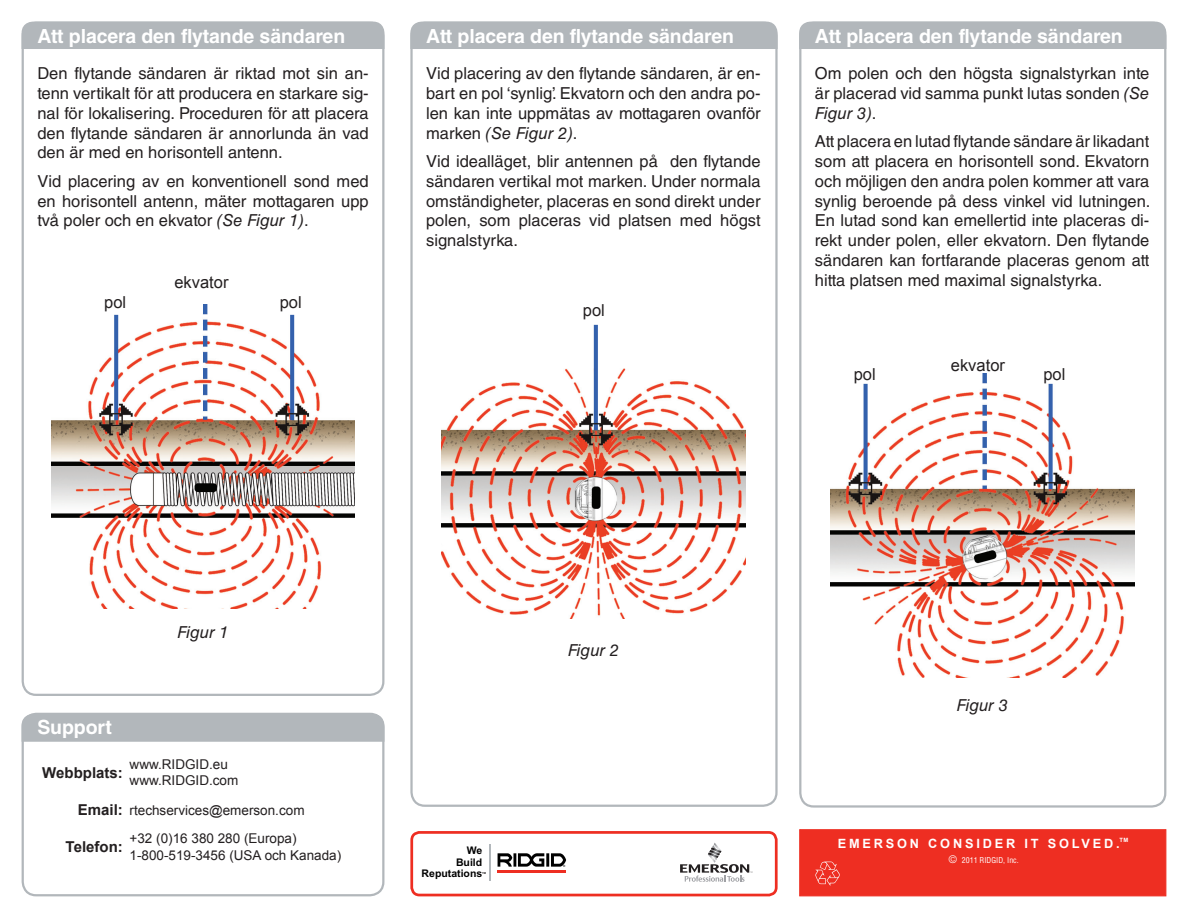
<style>
.page{position:relative;width:1188px;height:918px;background:#fff}
.page>*{position:absolute;margin:0;border:0;box-sizing:border-box;transform-origin:0 0}
.t1{font:700 19.5px "Helvetica LT Std";letter-spacing:-.005em;color:#fff}
.t2{font:16.5px/19.8px "Helvetica LT Std";color:#231f20;text-align:justify}
.t3{font:16.5px "Arial";color:#231f20}
.t4{font:italic 16.5px "Helvetica LT Std";color:#231f20}
.t5{font:700 15px "Arial";color:#231f20}
.t6{font:13.5px/16.2px "Arial";color:#231f20}
.t7{font:700 12.75px "Arial";letter-spacing:.22em;color:#fff}
.t8{font:700 10.5px/11.7px "Arial";color:#000;text-align:right}
.t9{font:condensed 7.8px "Helvetica LT Std";color:#fff}
.t10{font:700 5.85px "Arial";color:#fff}
.t11{font:700 2.7px "Arial";color:#231f20}
.s1{font-style:italic}
.s2{font-weight:700;font-size:15px}
.s3{font-size:10.2px}
</style>
<div class="page">
<svg style="left:21px;top:21px;width:364px;height:30px;background:#b9bdc1"></svg>
<img style="left:51px;top:304px;width:304px;height:304px">
<div style="left:22px;top:22px;width:362px;height:674px;border:2px solid #b2b7bb;border-radius:14px"></div>
<div style="left:410px;top:21px;width:368px;height:28px;background:#b2b7bb"></div>
<img style="left:442px;top:324px;width:303px;height:295px">
<div style="left:410px;top:22px;width:368px;height:785px;border:2px solid #b2b7bb;border-radius:14px"></div>
<svg style="left:799px;top:21px;width:368px;height:30px;background:#b9bdc1"></svg>
<img style="left:830px;top:373px;width:304px;height:304px">
<div style="left:799px;top:22px;width:367px;height:786px;border:2px solid #b2b7bb;border-radius:14px"></div>
<div style="left:799px;top:829px;width:367px;height:67px;background:#ee2e22;border:1px solid #ee2e22"></div>
<svg style="left:815px;top:861px;width:25px;height:25px"></svg>
<div style="left:410px;top:831px;width:368px;height:65px;border:3px solid #ee2e22;border-radius:8px"></div>
<svg style="left:680px;top:842px;width:72px;height:40px"></svg>
<svg style="left:498px;top:853px;width:68px;height:14px"></svg>
<hr style="left:498px;top:870px;width:68px;height:3px;background:#ee2e22">
<hr style="left:489px;top:844px;width:1px;height:36px;background:#b2b7bb">
<svg style="left:21px;top:712px;width:364px;height:32px;background:#babfc2"></svg>
<div style="left:22px;top:713px;width:362px;height:183px;border:2px solid #b2b7bb;border-radius:14px"></div>
<p class="t1" style="left:37px;top:24px;width:309px">Att placera den flytande sändaren</p>
<p class="t2" style="left:37px;top:63px;width:333px">Den flytande sändaren är riktad mot sin an&shy;tenn vertikalt för att producera en starkare sig&shy;nal för lokalisering. Proceduren för att placera den flytande sändaren är annorlunda än vad den är med en horisontell antenn.</p>
<p class="t2" style="left:37px;top:171px;width:333px">Vid placering av en konventionell sond med en horisontell antenn, mäter mottagaren upp två poler och en ekvator <span class="s1">(Se Figur 1)</span>.</p>
<p class="t3" style="left:174px;top:271px;width:56px">ekvator</p>
<p class="t3" style="left:104px;top:291px;width:24px">pol</p>
<p class="t3" style="left:280px;top:291px;width:24px">pol</p>
<p class="t1" style="left:426px;top:24px;width:309px">Att placera den flytande sändaren</p>
<p class="t2" style="left:426px;top:63px;width:336px">Vid placering av den flytande sändaren, är en&shy;bart en pol ‘synlig’. Ekvatorn och den andra po&shy;len kan inte uppmätas av mottagaren ovanför marken <span class="s1">(Se Figur 2)</span>.</p>
<p class="t2" style="left:426px;top:151px;width:336px">Vid idealläget, blir antennen på den flytande sändaren vertikal mot marken. Under normala omständigheter, placeras en sond direkt under polen, som placeras vid platsen med högst signalstyrka.</p>
<p class="t3" style="left:583px;top:300px;width:24px">pol</p>
<p class="t1" style="left:815px;top:24px;width:309px">Att placera den flytande sändaren</p>
<p class="t2" style="left:815px;top:63px;width:336px">Om polen och den högsta signalstyrkan inte är placerad vid samma punkt lutas sonden <span class="s1">(Se Figur 3)</span>.</p>
<p class="t2" style="left:815px;top:131px;width:337px">Att placera en lutad flytande sändare är likadant som att placera en horisontell sond. Ekvatorn och möjligen den andra polen kommer att vara synlig beroende på dess vinkel vid lutningen.<br>En lutad sond kan emellertid inte placeras di&shy;rekt under polen, eller ekvatorn. Den flytande sändaren kan fortfarande placeras genom att hitta platsen med maximal signalstyrka.</p>
<p class="t3" style="left:951px;top:354px;width:56px">ekvator</p>
<p class="t3" style="left:854px;top:364px;width:24px">pol</p>
<p class="t3" style="left:1043px;top:364px;width:24px">pol</p>
<p class="t4" style="left:177px;top:622px;width:53px">Figur 1</p>
<p class="t1" style="left:37px;top:715px;width:76px">Support</p>
<p class="t5" style="left:42px;top:763px;width:82px">Webbplats:</p>
<p class="t6" style="left:130px;top:756px;width:110px">www.RIDGID.eu www.RIDGID.com</p>
<p class="t6" style="left:78px;top:802px;width:228px"><span class="s2">Email:</span> rtechservices@emerson.com</p>
<p class="t5" style="left:66px;top:837px;width:59px">Telefon:</p>
<p class="t6" style="left:130px;top:831px;width:213px">+32 (0)16 380 280 (Europa)<br>1-800-519-3456 (USA och Kanada)</p>
<p class="t8" style="left:422px;top:845px;width:62px">We<br>Build<br>Reputations</p>
<p class="t11" style="left:482px;top:872px;width:5px">TM</p>
<p class="t4" style="left:568px;top:641px;width:53px">Figur 2</p>
<p class="t4" style="left:956px;top:695px;width:53px">Figur 3</p>
<p class="t7" style="left:838px;top:835px;width:283px">EMERSON CONSIDER IT SOLVED.</p>
<p class="t10" style="left:1120px;top:836px;width:10px">TM</p>
<p class="t9" style="left:949px;top:855px;width:72px"><span class="s3">©</span> 2011 RIDGID, Inc.</p>
</div>
